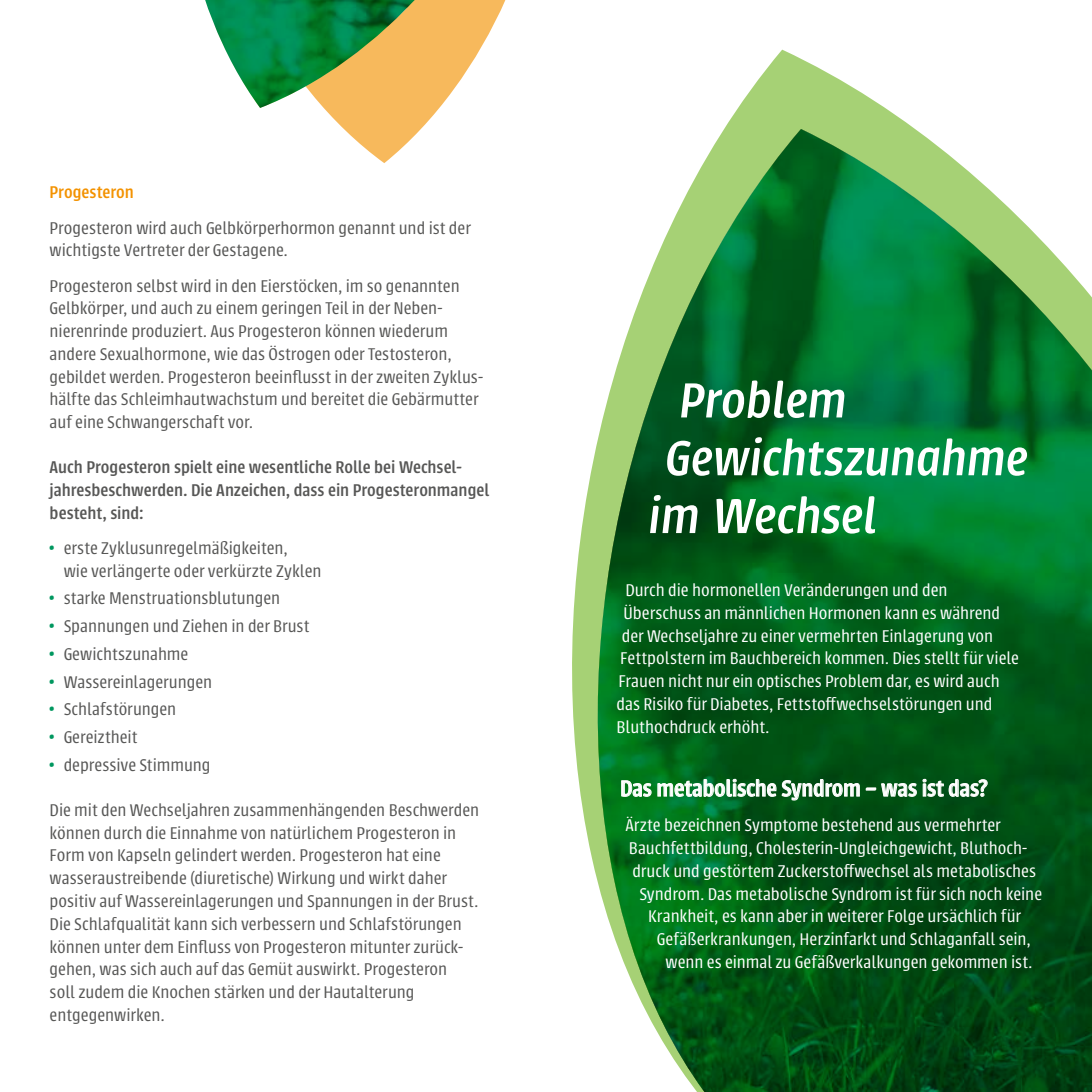
<style>
.page{position:relative;width:1092px;height:1092px;background:#fff}
.page>*{position:absolute;margin:0;border:0;box-sizing:border-box;transform-origin:0 0}
.t1{font:italic 500 54.25px "Urbana";letter-spacing:.005em;color:#fff}
.t2{font:500 24.5px "Urbana";color:#fff}
.t3{font:300 18.72px/22.8px "Urbana";color:#575756}
.t4{font:300 18.72px "Urbana";color:#fff}
.t5{font:500 18.72px/22.8px "Urbana";color:#575756}
.t6{font:500 18.72px "Urbana";letter-spacing:.005em;color:#f39200}
.s1{color:#00975f}
</style>
<div class="page">
<svg style="left:724px;top:50px;width:191px;height:79px;fill:#a6d175"></svg>
<svg style="left:572px;top:129px;width:519px;height:962px;background:#2c7e41"></svg>
<svg style="left:621px;top:780px;width:30px;height:16px"></svg>
<svg style="left:657px;top:779px;width:119px;height:17px;background:#519765"></svg>
<svg style="left:782px;top:779px;width:77px;height:21px;background:#467f53"></svg>
<svg style="left:866px;top:787px;width:9px;height:3px"></svg>
<svg style="left:881px;top:783px;width:35px;height:13px"></svg>
<svg style="left:922px;top:779px;width:65px;height:17px"></svg>
<svg style="left:324px;top:108px;width:115px;height:55px;fill:#f7b95c"></svg>
<svg style="left:205px;top:0;width:301px;height:108px"></svg>
<p class="t6" style="left:50px;top:182px;width:86px">Progesteron</p>
<p class="t3" style="left:50px;top:216px;width:422px">Progesteron wird auch Gelbkörperhormon genannt und ist der wichtigste Vertreter der Gestagene.</p>
<p class="t3" style="left:50px;top:274px;width:435px">Progesteron selbst wird in den Eierstöcken, im so genannten Gelbkörper, und auch zu einem geringen Teil in der Neben&shy;nierenrinde produziert. Aus Progesteron können wiederum andere Sexualhormone, wie das Östrogen oder Testosteron, gebildet werden. Progesteron beeinflusst in der zweiten Zyklus&shy;hälfte das Schleimhautwachstum und bereitet die Gebärmutter auf eine Schwangerschaft vor.</p>
<p class="t5" style="left:50px;top:456px;width:441px">Auch Progesteron spielt eine wesentliche Rolle bei Wechsel&shy;jahresbeschwerden. Die Anzeichen, dass ein Progesteronmangel besteht, sind:</p>
<p class="t3" style="left:64px;top:536px;width:259px;text-indent:-14px"><span class="s1">•</span> erste Zyklusunregelmäßigkeiten,<br>wie verlängerte oder verkürzte Zyklen</p>
<p class="t3" style="left:50px;top:587px;width:232px"><span class="s1">•</span> starke Menstruationsblutungen</p>
<p class="t3" style="left:50px;top:615px;width:261px"><span class="s1">•</span> Spannungen und Ziehen in der Brust</p>
<p class="t3" style="left:50px;top:642px;width:140px"><span class="s1">•</span> Gewichtszunahme</p>
<p class="t3" style="left:50px;top:670px;width:164px"><span class="s1">•</span> Wassereinlagerungen</p>
<p class="t3" style="left:50px;top:698px;width:128px"><span class="s1">•</span> Schlafstörungen</p>
<p class="t3" style="left:50px;top:725px;width:89px"><span class="s1">•</span> Gereiztheit</p>
<p class="t3" style="left:50px;top:753px;width:162px"><span class="s1">•</span> depressive Stimmung</p>
<p class="t3" style="left:50px;top:798px;width:431px">Die mit den Wechseljahren zusammenhängenden Beschwerden können durch die Einnahme von natürlichem Progesteron in Form von Kapseln gelindert werden. Progesteron hat eine wasseraustreibende (diuretische) Wirkung und wirkt daher positiv auf Wassereinlagerungen und Spannungen in der Brust.<br>Die Schlafqualität kann sich verbessern und Schlafstörungen können unter dem Einfluss von Progesteron mitunter zurück&shy;gehen, was sich auch auf das Gemüt auswirkt. Progesteron<br>soll zudem die Knochen stärken und der Hautalterung entgegenwirken.</p>
<h1 class="t1" style="left:679px;top:371px;width:168px">Problem</h1>
<h1 class="t1" style="left:665px;top:429px;width:364px">Gewichtszunahme</h1>
<h1 class="t1" style="left:648px;top:487px;width:230px">im Wechsel</h1>
<p class="t4" style="left:625px;top:580px;width:323px">Durch die hormonellen Veränderungen und den</p>
<p class="t4" style="left:623px;top:602px;width:378px">Überschuss an männlichen Hormonen kann es während</p>
<p class="t4" style="left:622px;top:625px;width:373px">der Wechseljahre zu einer vermehrten Einlagerung von</p>
<p class="t4" style="left:620px;top:648px;width:400px">Fettpolstern im Bauchbereich kommen. Dies stellt für viele</p>
<p class="t4" style="left:618px;top:671px;width:383px">Frauen nicht nur ein optisches Problem dar, es wird auch</p>
<p class="t4" style="left:616px;top:693px;width:377px">das Risiko für Diabetes, Fettstoffwechselstörungen und</p>
<p class="t4" style="left:616px;top:716px;width:154px">Bluthochdruck erhöht.</p>
<h2 class="t2" style="left:620px;top:775px;width:369px">Das metabolische Syndrom – was ist das?</h2>
<p class="t4" style="left:625px;top:815px;width:377px">Ärzte bezeichnen Symptome bestehend aus vermehrter</p>
<p class="t4" style="left:629px;top:838px;width:400px">Bauchfettbildung, Cholesterin-Ungleichgewicht, Bluthoch-</p>
<p class="t4" style="left:632px;top:860px;width:405px">druck und gestörtem Zuckerstoffwechsel als metabolisches</p>
<p class="t4" style="left:639px;top:883px;width:404px">Syndrom. Das metabolische Syndrom ist für sich noch keine</p>
<p class="t4" style="left:648px;top:906px;width:374px">Krankheit, es kann aber in weiterer Folge ursächlich für</p>
<p class="t4" style="left:657px;top:929px;width:375px">Gefäßerkrankungen, Herzinfarkt und Schlaganfall sein,</p>
<p class="t4" style="left:665px;top:951px;width:368px">wenn es einmal zu Gefäßverkalkungen gekommen ist.</p>
</div>
